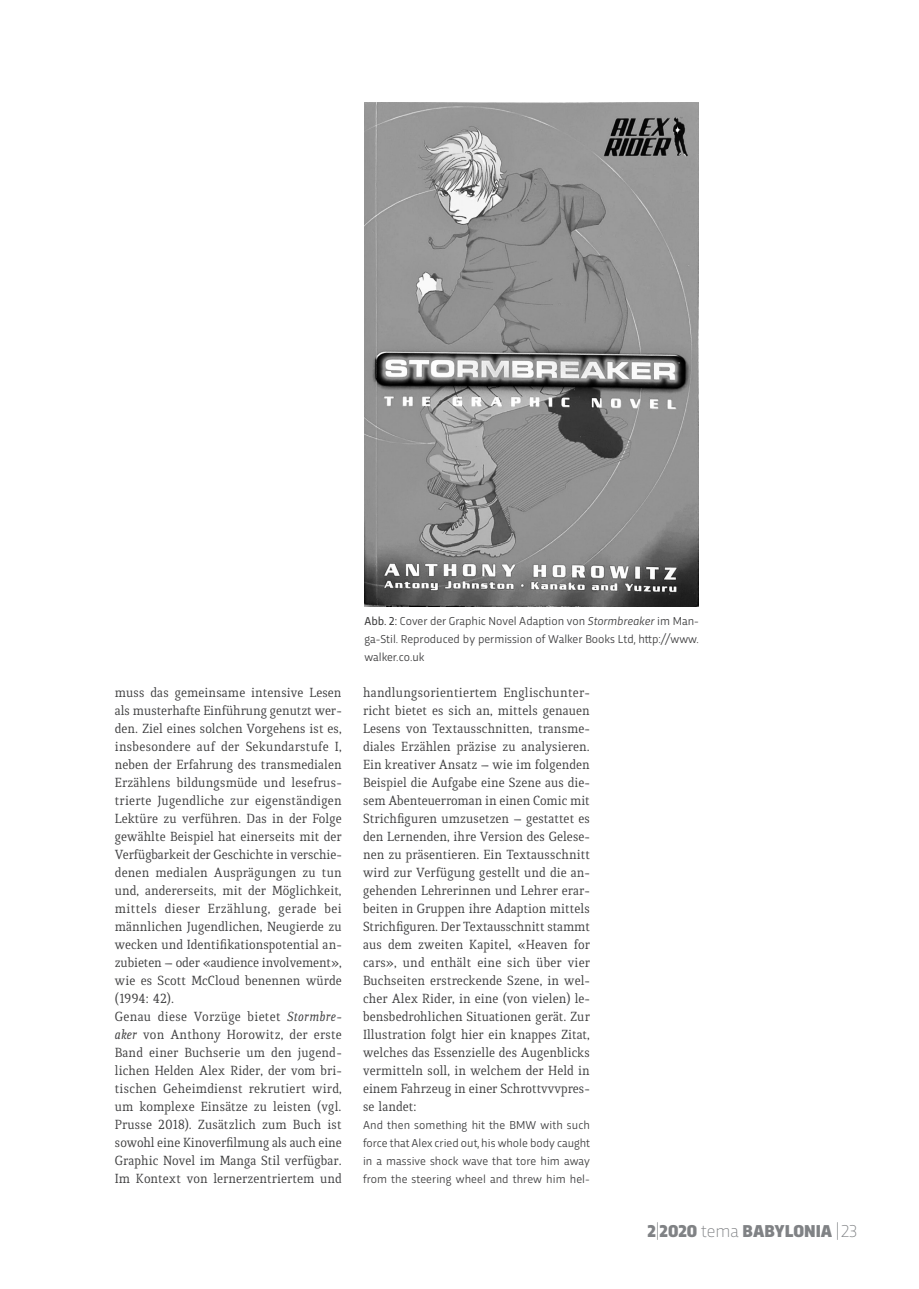
<style>
.page{position:relative;width:919px;height:1289px;background:#fff}
.page>*{position:absolute;margin:0;border:0;box-sizing:border-box;transform-origin:0 0}
.t1{font:900 18px "Trasandina";color:#808285}
.Testo_Base_-_Quiroga{font:14.25px/18px "Quiroga Serif Pro";color:#3e3e3f;text-align:justify}
.Testo_Base_-_Trans{font:12px/18px "Trasandina";color:#3e3e3f;text-align:justify}
.s1{font-style:italic}
.s2{font-style:inherit}
.s3{font-weight:200}
</style>
<div class="page">
<img style="left:364px;top:102px;width:334px;height:504px">
<p class="Testo_Base_-_Quiroga" style="left:115px;top:683px;width:228px">muss das gemeinsame intensive Lesen als musterhafte Einführung genutzt wer&shy;den. Ziel eines solchen Vorgehens ist es, insbesondere auf der Sekundarstufe I, neben der Erfahrung des transmedialen Erzählens bildungsmüde und lesefrus&shy;trierte Jugendliche zur eigenständigen Lektüre zu verführen. Das in der Folge gewählte Beispiel hat einerseits mit der Verfügbarkeit der Geschichte in verschie&shy;denen medialen Ausprägungen zu tun und, andererseits, mit der Möglichkeit, mittels dieser Erzählung, gerade bei männlichen Jugendlichen, Neugierde zu wecken und Identifikationspotential an&shy;zubieten – oder «audience involvement», wie es Scott McCloud benennen würde (1994: 42).</p>
<p class="Testo_Base_-_Quiroga" style="left:115px;top:1007px;width:228px">Genau diese Vorzüge bietet <span class="s1">Stormbre&shy;aker</span> von Anthony Horowitz, der erste Band einer Buchserie um den jugend&shy;lichen Helden Alex Rider, der vom bri&shy;tischen Geheimdienst rekrutiert wird, um komplexe Einsätze zu leisten (vgl.<br>Prusse 2018). Zusätzlich zum Buch ist sowohl eine Kinoverfilmung als auch eine Graphic Novel im Manga Stil verfügbar.<br>Im Kontext von lernerzentriertem und</p>
<p class="Testo_Base_-_Trans" style="left:364px;top:611px;width:336px"><span class="s2">Abb. 2:</span> Cover der Graphic Novel Adaption von <span class="s1">Stormbreaker</span> im Man&shy;ga-Stil. Reproduced by permission of Walker Books Ltd, http://www. walker.co.uk</p>
<p class="Testo_Base_-_Quiroga" style="left:363px;top:683px;width:228px">handlungsorientiertem Englischunter&shy;richt bietet es sich an, mittels genauen Lesens von Textausschnitten, transme&shy;diales Erzählen präzise zu analysieren.<br>Ein kreativer Ansatz – wie im folgenden Beispiel die Aufgabe eine Szene aus die&shy;sem Abenteuerroman in einen Comic mit Strichfiguren umzusetzen – gestattet es den Lernenden, ihre Version des Gelese&shy;nen zu präsentieren. Ein Textausschnitt wird zur Verfügung gestellt und die an&shy;gehenden Lehrerinnen und Lehrer erar&shy;beiten in Gruppen ihre Adaption mittels Strichfiguren. Der Textausschnitt stammt aus dem zweiten Kapitel, «Heaven for cars», und enthält eine sich über vier Buchseiten erstreckende Szene, in wel&shy;cher Alex Rider, in eine (von vielen) le&shy;bensbedrohlichen Situationen gerät. Zur Illustration folgt hier ein knappes Zitat, welches das Essenzielle des Augenblicks vermitteln soll, in welchem der Held in einem Fahrzeug in einer Schrottvvvpres&shy;se landet:</p>
<p class="Testo_Base_-_Trans" style="left:363px;top:1115px;width:229px">And then something hit the BMW with such force that Alex cried out, his whole body caught in a massive shock wave that tore him away from the steering wheel and threw him hel-</p>
<p class="t1" style="left:647px;top:1218px;width:211px">2<span class="s3">|</span>2020 <span class="s3">tema</span> BABYLONIA <span class="s3">| 23</span></p>
</div>
